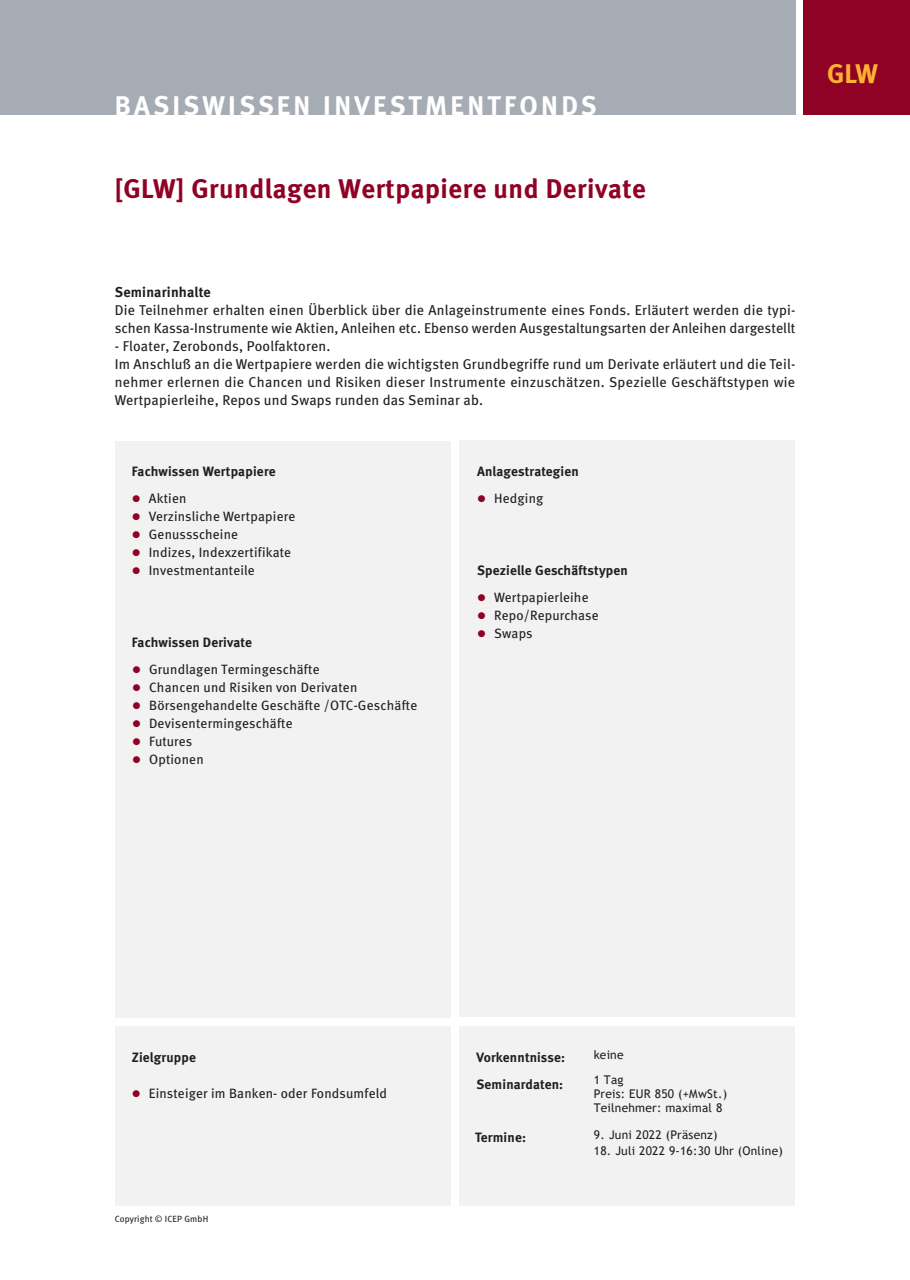
<style>
.page{position:relative;width:910px;height:1280px;background:#fff}
.page>*{position:absolute;margin:0;border:0;box-sizing:border-box;transform-origin:0 0}
.t1{font:27px "Meta Bold LF";letter-spacing:.02em;color:#900126}
.t2{font:700 27px "Meta";letter-spacing:.125em;color:#fff}
.t3{font:700 27px "Meta";color:#fbb131}
.t4{font:14.25px/18px "Meta";letter-spacing:.01em;color:#231f20}
.t5{font:700 14.25px "Meta";letter-spacing:.015em;color:#231f20}
.t6{font:13.5px "Meta";letter-spacing:.015em;color:#231f20}
.t7{font:700 13.5px "Meta";letter-spacing:.015em;color:#231f20}
.t8{font:12px/24.6px "Trebuchet MS";letter-spacing:.015em;color:#231f20}
.t9{font:9px "Meta";letter-spacing:.015em;color:#231f20}
.s1{color:#900126}
</style>
<div class="page">
<div style="left:0;top:0;width:795px;height:115px;background:#a6acb4"></div>
<div style="left:804px;top:0;width:106px;height:115px;background:#900126"></div>
<div style="left:459px;top:1026px;width:336px;height:180px;background:#f1f2f1"></div>
<div style="left:115px;top:1026px;width:336px;height:180px;background:#f1f2f1"></div>
<div style="left:459px;top:441px;width:336px;height:576px;background:#f1f2f1"></div>
<div style="left:115px;top:441px;width:336px;height:576px;background:#f1f2f1"></div>
<p class="t2" style="left:115px;top:95px;width:483px">BASISWISSEN INVESTMENTFONDS</p>
<p class="t1" style="left:115px;top:178px;width:533px">[GLW] Grundlagen Wertpapiere und Derivate</p>
<p class="t5" style="left:115px;top:286px;width:97px">Seminarinhalte</p>
<p class="t4" style="left:115px;top:302px;width:682px">Die Teilnehmer erhalten einen Überblick über die Anlageinstrumente eines Fonds. Erläutert werden die typi&shy;schen Kassa-Instrumente wie Aktien, Anleihen etc. Ebenso werden Ausgestaltungsarten der Anleihen dargestellt</p>
<p class="t4" style="left:115px;top:338px;width:217px">- Floater, Zerobonds, Poolfaktoren.</p>
<p class="t4" style="left:115px;top:356px;width:682px;text-align:justify">Im Anschluß an die Wertpapiere werden die wichtigsten Grundbegriffe rund um Derivate erläutert und die Teil&shy;nehmer erlernen die Chancen und Risiken dieser Instrumente einzuschätzen. Spezielle Geschäftstypen wie Wertpapierleihe, Repos und Swaps runden das Seminar ab.</p>
<p class="t7" style="left:132px;top:466px;width:145px">Fachwissen Wertpapiere</p>
<p class="t6" style="left:132px;top:493px;width:56px"><span class="s1">●</span> Aktien</p>
<p class="t6" style="left:132px;top:511px;width:165px"><span class="s1">●</span> Verzinsliche Wertpapiere</p>
<p class="t6" style="left:132px;top:529px;width:108px"><span class="s1">●</span> Genussscheine</p>
<p class="t6" style="left:132px;top:547px;width:161px"><span class="s1">●</span> Indizes, Indexzertifikate</p>
<p class="t6" style="left:132px;top:565px;width:124px"><span class="s1">●</span> Investmentanteile</p>
<p class="t7" style="left:132px;top:637px;width:122px">Fachwissen Derivate</p>
<p class="t6" style="left:132px;top:664px;width:189px"><span class="s1">●</span> Grundlagen Termingeschäfte</p>
<p class="t6" style="left:132px;top:682px;width:227px"><span class="s1">●</span> Chancen und Risiken von Derivaten</p>
<p class="t6" style="left:132px;top:700px;width:287px"><span class="s1">●</span> Börsengehandelte Geschäfte /OTC-Geschäfte</p>
<p class="t6" style="left:132px;top:718px;width:162px"><span class="s1">●</span> Devisentermingeschäfte</p>
<p class="t6" style="left:132px;top:736px;width:62px"><span class="s1">●</span> Futures</p>
<p class="t6" style="left:132px;top:754px;width:73px"><span class="s1">●</span> Optionen</p>
<p class="t7" style="left:477px;top:466px;width:103px">Anlagestrategien</p>
<p class="t6" style="left:477px;top:493px;width:68px"><span class="s1">●</span> Hedging</p>
<p class="t7" style="left:477px;top:565px;width:152px">Spezielle Geschäftstypen</p>
<p class="t6" style="left:477px;top:592px;width:113px"><span class="s1">●</span> Wertpapierleihe</p>
<p class="t6" style="left:477px;top:610px;width:123px"><span class="s1">●</span> Repo/Repurchase</p>
<p class="t6" style="left:477px;top:628px;width:57px"><span class="s1">●</span> Swaps</p>
<p class="t3" style="left:827px;top:63px;width:53px">GLW</p>
<p class="t7" style="left:132px;top:1052px;width:66px">Zielgruppe</p>
<p class="t6" style="left:132px;top:1088px;width:257px"><span class="s1">●</span> Einsteiger im Banken- oder Fondsumfeld</p>
<p class="t9" style="left:115px;top:1216px;width:95px">Copyright © ICEP GmbH</p>
<p class="t7" style="left:476px;top:1052px;width:90px">Vorkenntnisse:</p>
<p class="t7" style="left:476px;top:1079px;width:88px">Seminardaten:</p>
<p class="t7" style="left:475px;top:1132px;width:53px">Termine:</p>
<p class="t8" style="left:594px;top:1042px;width:31px">keine<br>1 Tag</p>
<p class="t8" style="left:594px;top:1086px;width:135px;line-height:14.4px">Preis: EUR 850 (+MwSt.)<br>Teilnehmer: maximal 8</p>
<p class="t8" style="left:594px;top:1122px;width:125px">9. Juni 2022 (Präsenz)</p>
<p class="t8" style="left:594px;top:1138px;width:190px">18. Juli 2022 9-16:30 Uhr (Online)</p>
</div>
